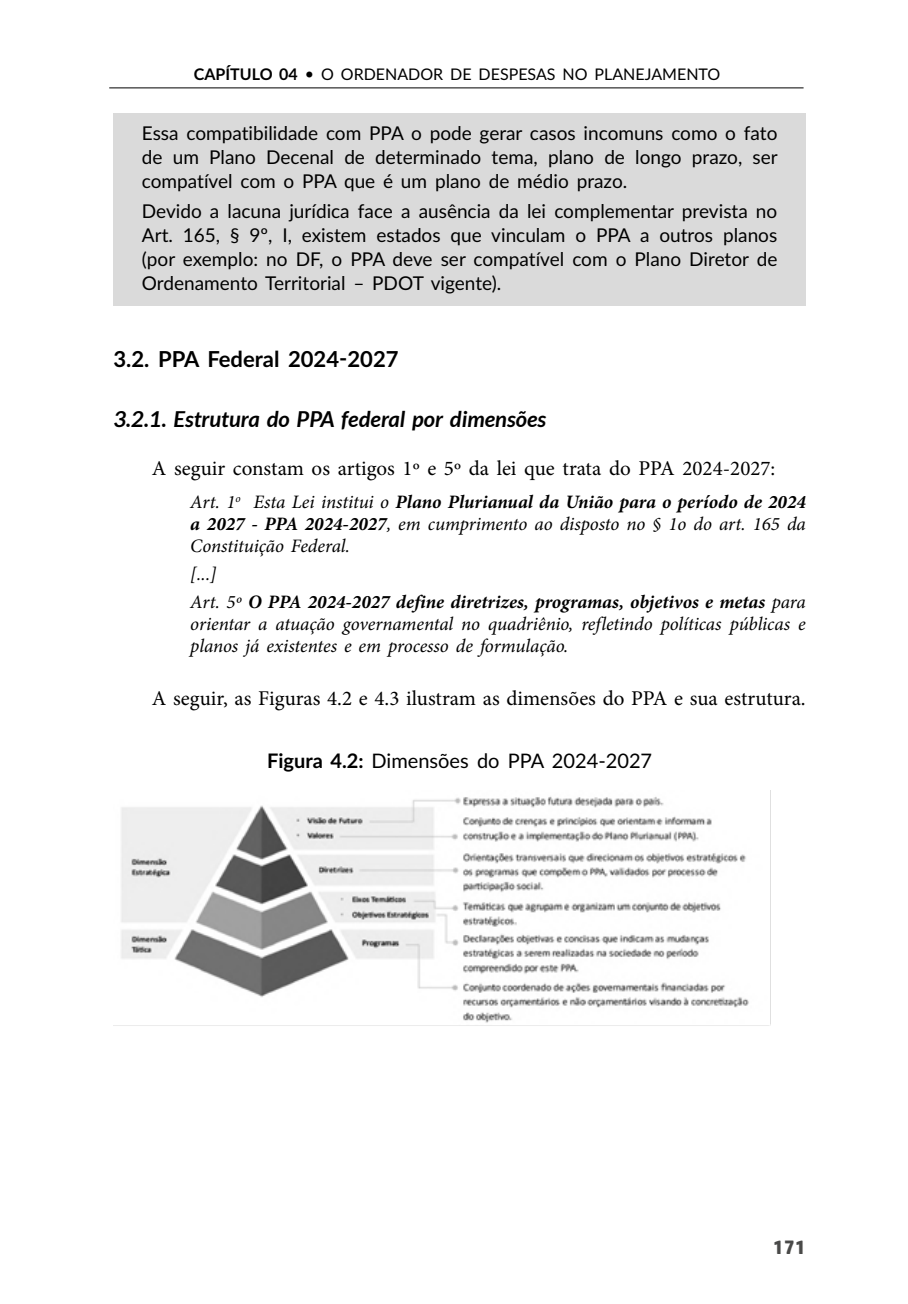
<style>
.page{position:relative;width:908px;height:1304px;background:#fff}
.page>*{position:absolute;margin:0;border:0;box-sizing:border-box;transform-origin:0 0}
.t1{font:italic 700 22px "Lato";color:#000}
.t2{font:700 22px "Lato";color:#000}
.t3{font:21px "Minion Pro";color:#000}
.t4{font:20px "Lato";color:#000}
.t5{font:700 20px "HP Simplified";color:#4a4a49}
.t6{font:19px/24px "Lato";color:#000;text-align:justify}
.t7{font:italic 19px/22px "Minion Pro";letter-spacing:-.005em;color:#000;text-align:justify}
.t8{font:italic 700 19px/27.6px "Minion Pro";color:#000}
.t9{font:16px "Lato";color:#000}
.s1{font-weight:700}
.s2{font-weight:400}
</style>
<div class="page">
<hr style="left:109px;top:88px;width:694px;height:1px;background:#000">
<div style="left:113px;top:113px;width:692px;height:90px;background:#dadada"></div>
<div style="left:113px;top:192px;width:692px;height:113px;background:#dadada"></div>
<img style="left:113px;top:790px;width:658px;height:236px">
<p class="t9" style="left:194px;top:63px;width:527px"><span class="s1">CAPÍTULO 04</span> • O ORDENADOR DE DESPESAS NO PLANEJAMENTO</p>
<p class="t6" style="left:142px;top:120px;width:637px">Essa compatibilidade com PPA o pode gerar casos incomuns como o fato de um Plano Decenal de determinado tema, plano de longo prazo, ser compatível com o PPA que é um plano de médio prazo.</p>
<p class="t6" style="left:142px;top:199px;width:636px">Devido a lacuna jurídica face a ausência da lei complementar prevista no Art. 165, § 9º, I, existem estados que vinculam o PPA a outros planos (por exemplo: no DF, o PPA deve ser compatível com o Plano Diretor de Ordenamento Territorial – PDOT vigente).</p>
<p class="t2" style="left:113px;top:343px;width:286px">3.2. PPA Federal 2024-2027</p>
<p class="t1" style="left:113px;top:407px;width:434px">3.2.1. Estrutura do PPA federal por dimensões</p>
<p class="t3" style="left:152px;top:454px;width:624px">A seguir constam os artigos 1º e 5º da lei que trata do PPA 2024-2027:</p>
<p class="t7" style="left:190px;top:491px;width:616px">Art. 1<sup>o</sup> Esta Lei institui o <span class="s1">Plano Plurianual da União para o período de 2024 a 2027 - PPA 2024-2027</span>, em cumprimento ao disposto no § 1o do art. 165 da Constituição Federal.</p>
<p class="t8" style="left:190px;top:560px;width:616px"><span class="s2">[...]<br>Art. 5º</span> O PPA 2024-2027 define diretrizes, programas, objetivos e metas <span class="s2">para</span></p>
<p class="t7" style="left:190px;top:612px;width:616px">orientar a atuação governamental no quadriênio, refletindo políticas públicas e planos já existentes e em processo de formulação.</p>
<p class="t3" style="left:152px;top:684px;width:655px">A seguir, as Figuras 4.2 e 4.3 ilustram as dimensões do PPA e sua estrutura.</p>
<p class="t4" style="left:267px;top:747px;width:386px"><span class="s1">Figura 4.2:</span> Dimensões do PPA 2024-2027</p>
<p class="t5" style="left:772px;top:1235px;width:34px">171</p>
</div>
